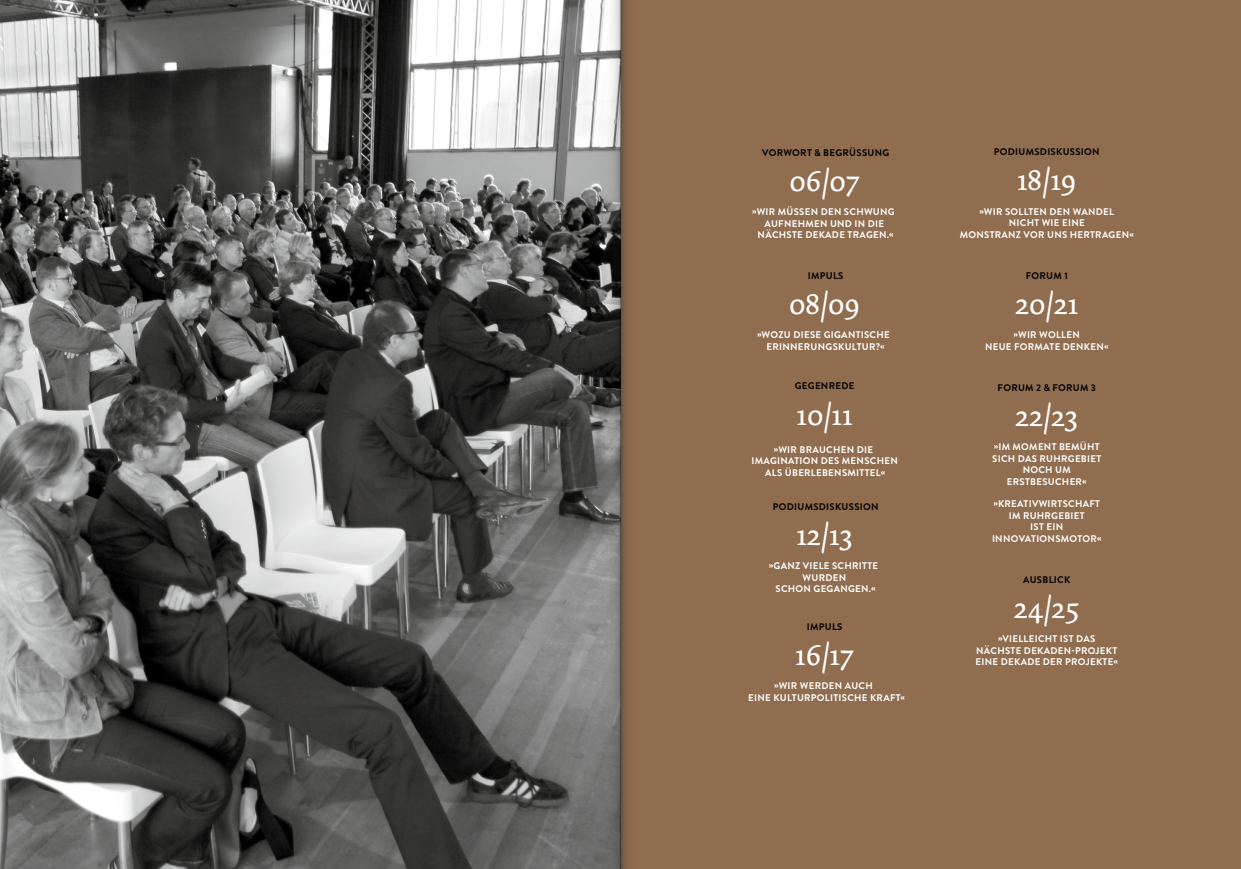
<style>
.page{position:relative;width:1241px;height:869px;background:#fff}
.page>*{position:absolute;margin:0;border:0;box-sizing:border-box;transform-origin:0 0}
.t1{font:30.89px "Dolly";color:#fff}
.t2{font:700 9.62px/11.4px "Brandon Grotesque";letter-spacing:.03em;color:#fff;text-align:center}
.t3{font:700 9.62px "Brandon Grotesque";letter-spacing:.03em;color:#000}
</style>
<div class="page">
<div style="left:597px;top:0;width:643px;height:868px;background:#906d4f"></div>
<img style="left:0;top:0;width:593px;height:868px">
<svg style="left:620px;top:0;width:7px;height:868px"></svg>
<svg style="left:593px;top:0;width:27px;height:868px"></svg>
<p class="t3" style="left:762px;top:146px;width:129px">VORWORT &amp; BEGRÜSSUNG</p>
<h1 class="t1" style="left:789px;top:162px;width:72px">06/07</h1>
<p class="t2" style="left:752px;top:206px;width:144px">»WIR MÜSSEN DEN SCHWUNG<br>AUFNEHMEN UND IN DIE<br>NÄCHSTE DEKADE TRAGEN.«</p>
<p class="t3" style="left:807px;top:269px;width:37px">IMPULS</p>
<h1 class="t1" style="left:789px;top:285px;width:72px">08/09</h1>
<p class="t2" style="left:757px;top:329px;width:134px">»WOZU DIESE GIGANTISCHE<br>ERINNERUNGSKULTUR?«</p>
<p class="t3" style="left:794px;top:379px;width:61px">GEGENREDE</p>
<h1 class="t1" style="left:796px;top:396px;width:58px">10/11</h1>
<p class="t2" style="left:751px;top:444px;width:148px">»WIR BRAUCHEN DIE<br>IMAGINATION DES MENSCHEN<br>ALS ÜBERLEBENSMITTEL«</p>
<p class="t3" style="left:772px;top:500px;width:107px">PODIUMSDISKUSSION</p>
<h1 class="t1" style="left:796px;top:516px;width:58px">12/13</h1>
<p class="t2" style="left:768px;top:560px;width:111px">»GANZ VIELE SCHRITTE<br>WURDEN<br>SCHON GEGANGEN.«</p>
<p class="t3" style="left:806px;top:620px;width:37px">IMPULS</p>
<h1 class="t1" style="left:795px;top:636px;width:60px">16/17</h1>
<p class="t2" style="left:748px;top:680px;width:158px;text-align:left;text-indent:26px">»WIR WERDEN AUCH<br>EINE KULTURPOLITISCHE KRAFT«</p>
<p class="t3" style="left:993px;top:145px;width:107px">PODIUMSDISKUSSION</p>
<h1 class="t1" style="left:1016px;top:162px;width:61px">18/19</h1>
<p class="t2" style="left:959px;top:206px;width:176px">»WIR SOLLTEN DEN WANDEL<br>NICHT WIE EINE<br>MONSTRANZ VOR UNS HERTRAGEN«</p>
<p class="t3" style="left:1025px;top:269px;width:43px">FORUM 1</p>
<h1 class="t1" style="left:1015px;top:285px;width:65px">20/21</h1>
<p class="t2" style="left:984px;top:329px;width:125px">»WIR WOLLEN<br>NEUE FORMATE DENKEN«</p>
<p class="t3" style="left:997px;top:381px;width:100px">FORUM 2 &amp; FORUM 3</p>
<h1 class="t1" style="left:1014px;top:397px;width:65px">22/23</h1>
<p class="t2" style="left:992px;top:441px;width:111px">»IM MOMENT BEMÜHT<br>SICH DAS RUHRGEBIET<br>NOCH UM<br>ERSTBESUCHER«</p>
<p class="t2" style="left:991px;top:498px;width:111px">»KREATIVWIRTSCHAFT<br>IM RUHRGEBIET<br>IST EIN<br>I NNOVATIONSMOTOR«</p>
<p class="t3" style="left:1022px;top:572px;width:48px">AUSBLICK</p>
<h1 class="t1" style="left:1013px;top:589px;width:67px">24/25</h1>
<p class="t2" style="left:975px;top:633px;width:144px">»VIELLEICHT IST DAS<br>NÄCHSTE DEKADEN-PROJEKT<br>EINE DEKADE DER PROJEKTE«</p>
</div>
